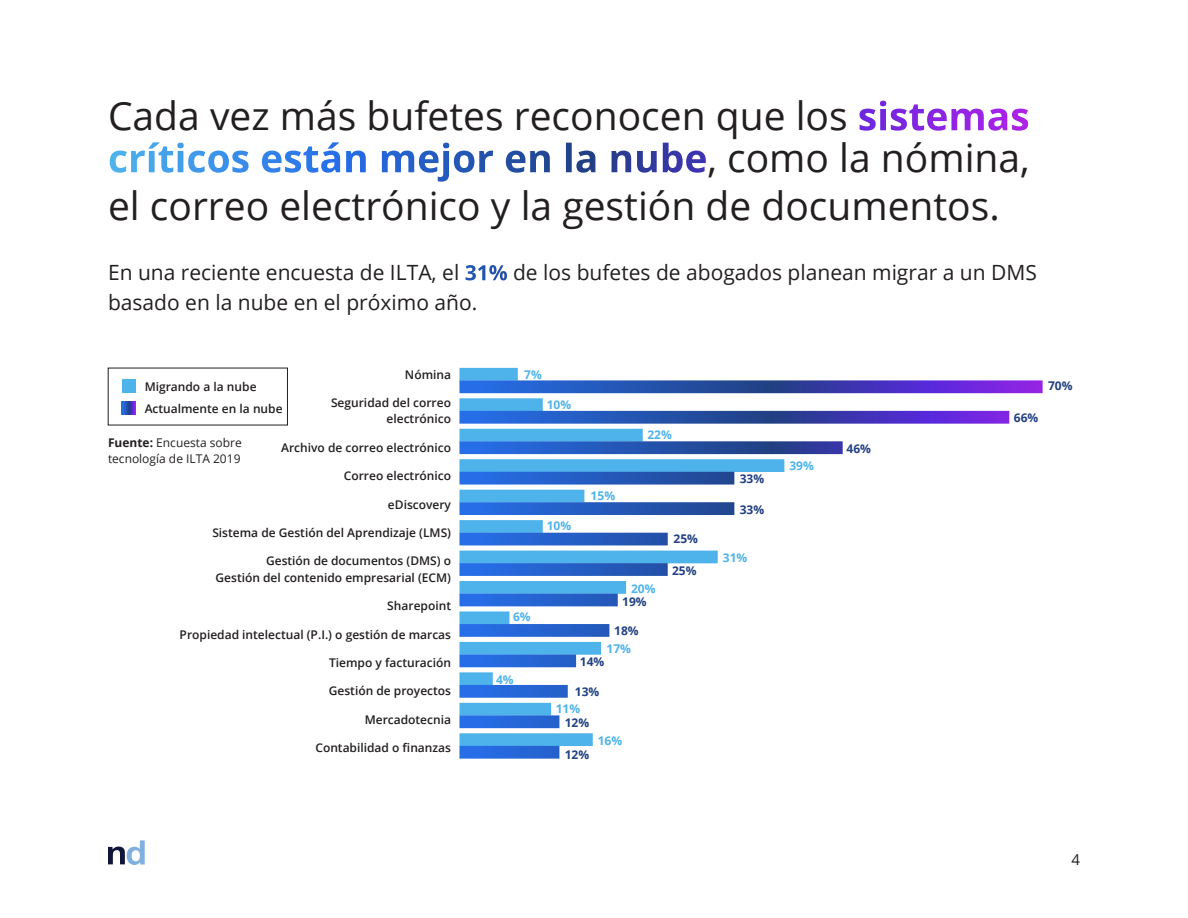
<style>
.page{position:relative;width:1188px;height:918px;background:#fff}
.page>*{position:absolute;margin:0;border:0;box-sizing:border-box;transform-origin:0 0}
.t1{font:39px/42px "Open Sans";color:#231f20}
.t2{font:21px/30px "Open Sans";color:#231f20}
.t3{font:15px "Open Sans";color:#231f20}
.t4{font:600 12px/16.5px "Open Sans";color:#231f20;text-align:right}
.t5{font:12px/16.5px "Open Sans";color:#231f20}
.t6{font:700 12px "Open Sans";color:#214082}
.t7{font:700 12px "Open Sans";color:#4fb3eb}
.s1{font-weight:700;color:#fff}
.s2{font-weight:700}
</style>
<div class="page">
<svg style="left:108px;top:840px;width:37px;height:25px"></svg>
<svg style="left:459px;top:368px;width:59px;height:12px"></svg>
<svg style="left:459px;top:380px;width:584px;height:379px"></svg>
<div style="left:122px;top:380px;width:13px;height:13px;background:#4fb3eb"></div>
<svg style="left:122px;top:401px;width:13px;height:14px"></svg>
<p class="t1" style="left:108px;top:94px;width:923px">Cada vez más bufetes reconocen que los <span class="s1">sistemas críticos están mejor en la nube</span>, como la nómina,</p>
<p class="t1" style="left:108px;top:184px;width:893px">el correo electrónico y la gestión de documentos.</p>
<p class="t2" style="left:108px;top:257px;width:930px">En una reciente encuesta de ILTA, el <span class="s1">31%</span> de los bufetes de abogados planean migrar a un DMS basado en la nube en el próximo año.</p>
<p class="t4" style="left:405px;top:366px;width:48px">Nómina</p>
<p class="t4" style="left:331px;top:394px;width:122px">Seguridad del correo electrónico</p>
<p class="t4" style="left:281px;top:439px;width:171px">Archivo de correo electrónico</p>
<p class="t4" style="left:344px;top:467px;width:109px">Correo electrónico</p>
<p class="t4" style="left:388px;top:496px;width:65px">eDiscovery</p>
<p class="t4" style="left:212px;top:524px;width:240px">Sistema de Gestión del Aprendizaje (LMS)</p>
<p class="t4" style="left:216px;top:552px;width:237px">Gestión de documentos (DMS) o<br>Gestión del contenido empresarial (ECM)</p>
<p class="t4" style="left:387px;top:597px;width:65px">Sharepoint</p>
<p class="t4" style="left:180px;top:626px;width:273px">Propiedad intelectual (P.I.) o gestión de marcas</p>
<p class="t4" style="left:329px;top:654px;width:123px">Tiempo y facturación</p>
<p class="t4" style="left:329px;top:682px;width:124px">Gestión de proyectos</p>
<p class="t4" style="left:365px;top:711px;width:88px">Mercadotecnia</p>
<p class="t4" style="left:315px;top:739px;width:137px">Contabilidad o finanzas</p>
<p class="t4" style="left:145px;top:378px;width:113px">Migrando a la nube</p>
<p class="t4" style="left:145px;top:400px;width:139px">Actualmente en la nube</p>
<p class="t5" style="left:108px;top:434px;width:135px"><span class="s2">Fuente:</span> Encuesta sobre tecnología de ILTA 2019</p>
<p class="t7" style="left:524px;top:366px;width:19px">7%</p>
<p class="t7" style="left:547px;top:396px;width:26px">10%</p>
<p class="t7" style="left:647px;top:426px;width:26px">22%</p>
<p class="t7" style="left:547px;top:518px;width:26px">10%</p>
<p class="t7" style="left:591px;top:487px;width:26px">15%</p>
<p class="t7" style="left:513px;top:609px;width:19px">6%</p>
<p class="t7" style="left:496px;top:671px;width:19px">4%</p>
<p class="t7" style="left:631px;top:580px;width:26px">20%</p>
<p class="t6" style="left:622px;top:593px;width:26px">19%</p>
<p class="t6" style="left:614px;top:622px;width:26px">18%</p>
<p class="t7" style="left:607px;top:641px;width:26px">17%</p>
<p class="t6" style="left:580px;top:654px;width:26px">14%</p>
<p class="t6" style="left:575px;top:683px;width:26px">13%</p>
<p class="t6" style="left:565px;top:715px;width:26px">12%</p>
<p class="t6" style="left:565px;top:746px;width:26px">12%</p>
<p class="t7" style="left:556px;top:700px;width:26px">11%</p>
<p class="t7" style="left:598px;top:732px;width:26px">16%</p>
<p class="t6" style="left:674px;top:530px;width:26px">25%</p>
<p class="t6" style="left:672px;top:563px;width:26px">25%</p>
<p class="t6" style="left:740px;top:471px;width:26px">33%</p>
<p class="t6" style="left:740px;top:501px;width:26px">33%</p>
<p class="t7" style="left:723px;top:549px;width:26px">31%</p>
<p class="t7" style="left:789px;top:457px;width:26px">39%</p>
<p class="t6" style="left:847px;top:440px;width:26px">46%</p>
<p class="t6" style="left:1014px;top:410px;width:26px">66%</p>
<p class="t6" style="left:1048px;top:378px;width:26px">70%</p>
<p class="t3" style="left:1071px;top:849px;width:10px">4</p>
</div>
